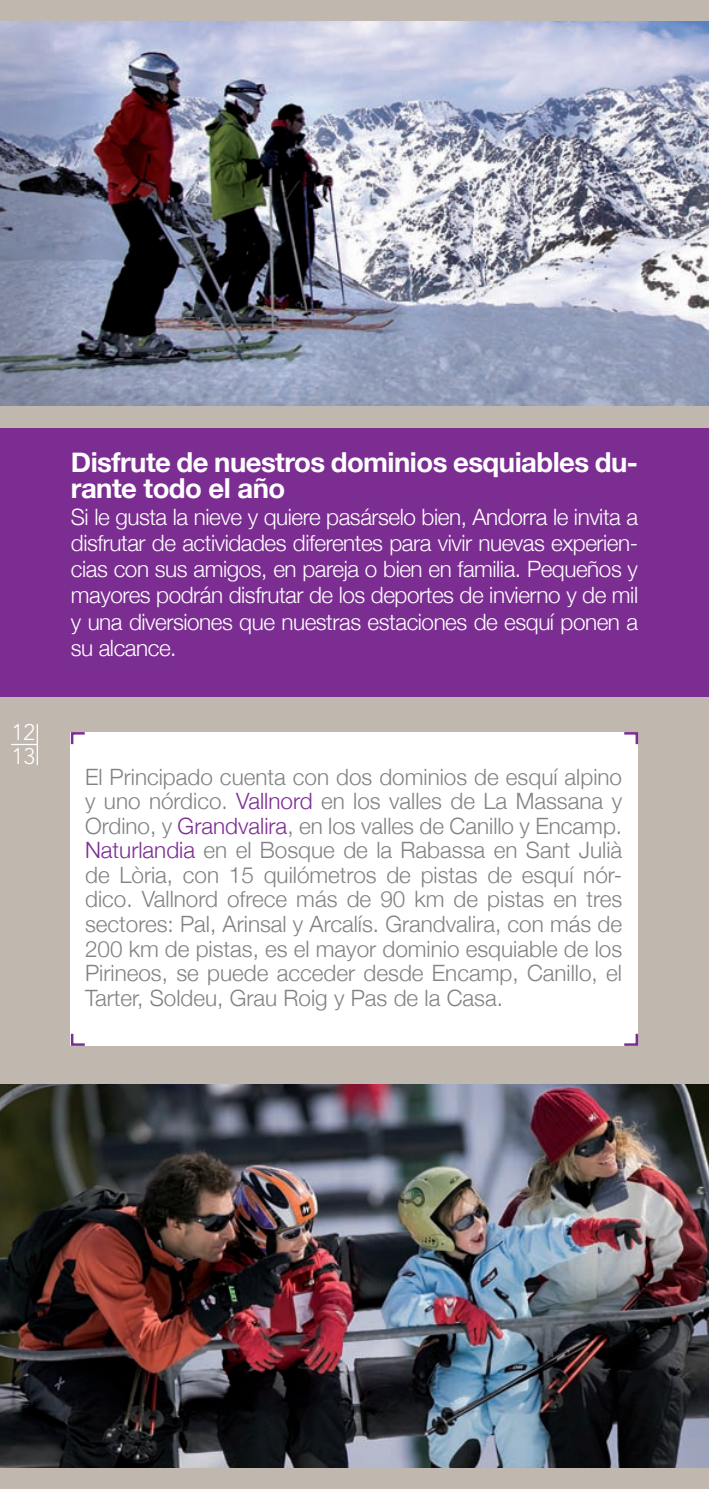
<style>
.page{position:relative;width:709px;height:1489px;background:#fff}
.page>*{position:absolute;margin:0;border:0;box-sizing:border-box;transform-origin:0 0}
.t1{font:700 27.5px/26.2px "Helvetica Neue";letter-spacing:-.02em;color:#fff}
.t2{font:300 22.5px/24.5px "Helvetica Neue";color:#808285;text-align:justify}
.t3{font:300 22.5px/26.2px "Helvetica Neue";letter-spacing:-.02em;color:#fff;text-align:justify}
.t4{font:300 22.5px/24.2px "Avenir LT Std";color:#fff}
.s1{color:#7c2d92}
</style>
<div class="page">
<div style="left:0;top:0;width:709px;height:1488px;background:#c0b7ae"></div>
<img style="left:0;top:1084px;width:709px;height:383px">
<div style="left:71px;top:732px;width:567px;height:313px;background:#fff"></div>
<div style="left:0;top:428px;width:709px;height:268px;background:#7c2d92"></div>
<hr style="left:11px;top:743px;width:27px;height:2px;background:#fff">
<svg style="left:37px;top:723px;width:1px;height:42px"></svg>
<svg style="left:70px;top:732px;width:15px;height:14px"></svg>
<svg style="left:624px;top:732px;width:15px;height:13px"></svg>
<svg style="left:621px;top:1033px;width:18px;height:13px"></svg>
<svg style="left:70px;top:1031px;width:17px;height:15px"></svg>
<img style="left:0;top:21px;width:709px;height:385px">
<p class="t4" style="left:12px;top:719px;width:25px">12<br>13</p>
<p class="t1" style="left:71px;top:448px;width:568px">Disfrute de nuestros dominios esquiables du&shy;rante todo el año</p>
<p class="t3" style="left:71px;top:503px;width:569px">Si le gusta la nieve y quiere pasárselo bien, Andorra le invita a disfrutar de actividades diferentes para vivir nuevas experien&shy;cias con sus amigos, en pareja o bien en familia. Pequeños y mayores podrán disfrutar de los deportes de invierno y de mil y una diversiones que nuestras estaciones de esquí ponen a su alcance.</p>
<p class="t2" style="left:85px;top:764px;width:538px">El Principado cuenta con dos dominios de esquí alpino y uno nórdico. <span class="s1">Vallnord</span> en los valles de La Massana y Ordino, y <span class="s1">Grandvalira</span>, en los valles de Canillo y Encamp.<br><span class="s1">Naturlandia</span> en el Bosque de la Rabassa en Sant Julià de Lòria, con 15 quilómetros de pistas de esquí nór&shy;dico. Vallnord ofrece más de 90 km de pistas en tres sectores: Pal, Arinsal y Arcalís. Grandvalira, con más de 200 km de pistas, es el mayor dominio esquiable de los Pirineos, se puede acceder desde Encamp, Canillo, el Tarter, Soldeu, Grau Roig y Pas de la Casa.</p>
</div>
